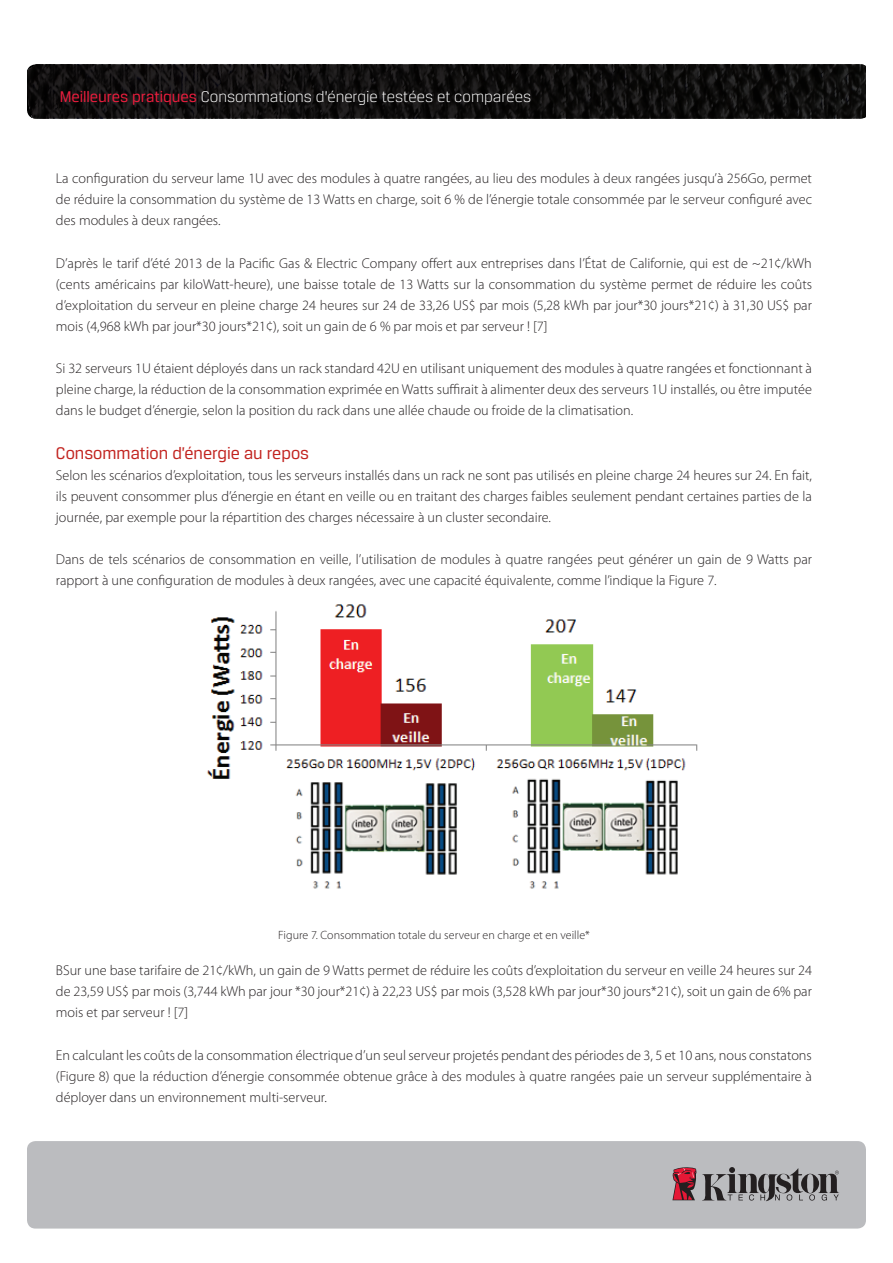
<style>
.page{position:relative;width:893px;height:1263px;background:#fff}
.page>*{position:absolute;margin:0;border:0;box-sizing:border-box;transform-origin:0 0}
.t1{font:18px "Breuer Text";color:#c22420}
.t2{font:300 16.5px "Breuer Text";color:#fff}
.t3{font:300 14.25px/21px "Myriad Pro";color:#231f20;text-align:justify}
.t4{font:300 12px "Myriad Pro";letter-spacing:.005em;color:#231f20}
.s1{font-weight:400;color:#ea1d3d}
</style>
<div class="page">
<img style="left:207px;top:604px;width:491px;height:285px">
<div style="left:27px;top:1141px;width:839px;height:87px;background:#bbbcbf;border-radius:9px"></div>
<svg style="left:702px;top:1167px;width:137px;height:34px"></svg>
<svg style="left:672px;top:1167px;width:24px;height:33px"></svg>
<svg style="left:28px;top:64px;width:838px;height:54px;background:#111010"></svg>
<p class="t2" style="left:60px;top:88px;width:473px"><span class="s1">Meilleures pratiques</span> Consommations d’énergie testées et comparées</p>
<p class="t2" style="left:60px;top:88px;width:279px"><span class="s1">Best Practices</span> Server: Power Benchmark</p>
<p class="t3" style="left:56px;top:168px;width:758px">La configuration du serveur lame 1U avec des modules à quatre rangées, au lieu des modules à deux rangées jusqu’à 256Go, permet de réduire la consommation du système de 13 Watts en charge, soit 6 % de l’énergie totale consommée par le serveur configuré avec des modules à deux rangées.</p>
<p class="t3" style="left:56px;top:252px;width:758px">D’après le tarif d’été 2013 de la Pacific Gas &amp; Electric Company offert aux entreprises dans l’État de Californie, qui est de ~21¢/kWh (cents américains par kiloWatt-heure), une baisse totale de 13 Watts sur la consommation du système permet de réduire les coûts d’exploitation du serveur en pleine charge 24 heures sur 24 de 33,26 US$ par mois (5,28 kWh par jour*30 jours*21¢) à 31,30 US$ par mois (4,968 kWh par jour*30 jours*21¢), soit un gain de 6 % par mois et par serveur ! [7]</p>
<p class="t3" style="left:56px;top:358px;width:758px">Si 32 serveurs 1U étaient déployés dans un rack standard 42U en utilisant uniquement des modules à quatre rangées et fonctionnant à pleine charge, la réduction de la consommation exprimée en Watts suffirait à alimenter deux des serveurs 1U installés, ou être imputée dans le budget d’énergie, selon la position du rack dans une allée chaude ou froide de la climatisation.</p>
<p class="t1" style="left:56px;top:443px;width:255px">Consommation d’énergie au repos</p>
<p class="t3" style="left:56px;top:464px;width:758px">Selon les scénarios d’exploitation, tous les serveurs installés dans un rack ne sont pas utilisés en pleine charge 24 heures sur 24. En fait, ils peuvent consommer plus d’énergie en étant en veille ou en traitant des charges faibles seulement pendant certaines parties de la journée, par exemple pour la répartition des charges nécessaire à un cluster secondaire.</p>
<p class="t3" style="left:56px;top:549px;width:758px">Dans de tels scénarios de consommation en veille, l’utilisation de modules à quatre rangées peut générer un gain de 9 Watts par rapport à une configuration de modules à deux rangées, avec une capacité équivalente, comme l’indique la Figure 7.</p>
<p class="t4" style="left:278px;top:928px;width:313px">Figure 7. Consommation totale du serveur en charge et en veille*</p>
<p class="t3" style="left:56px;top:960px;width:758px">BSur une base tarifaire de 21¢/kWh, un gain de 9 Watts permet de réduire les coûts d’exploitation du serveur en veille 24 heures sur 24 de 23,59 US$ par mois (3,744 kWh par jour *30 jour*21¢) à 22,23 US$ par mois (3,528 kWh par jour*30 jours*21¢), soit un gain de 6% par mois et par serveur ! [7]</p>
<p class="t3" style="left:56px;top:1045px;width:758px">En calculant les coûts de la consommation électrique d’un seul serveur projetés pendant des périodes de 3, 5 et 10 ans, nous constatons (Figure 8) que la réduction d’énergie consommée obtenue grâce à des modules à quatre rangées paie un serveur supplémentaire à déployer dans un environnement multi-serveur.</p>
</div>
